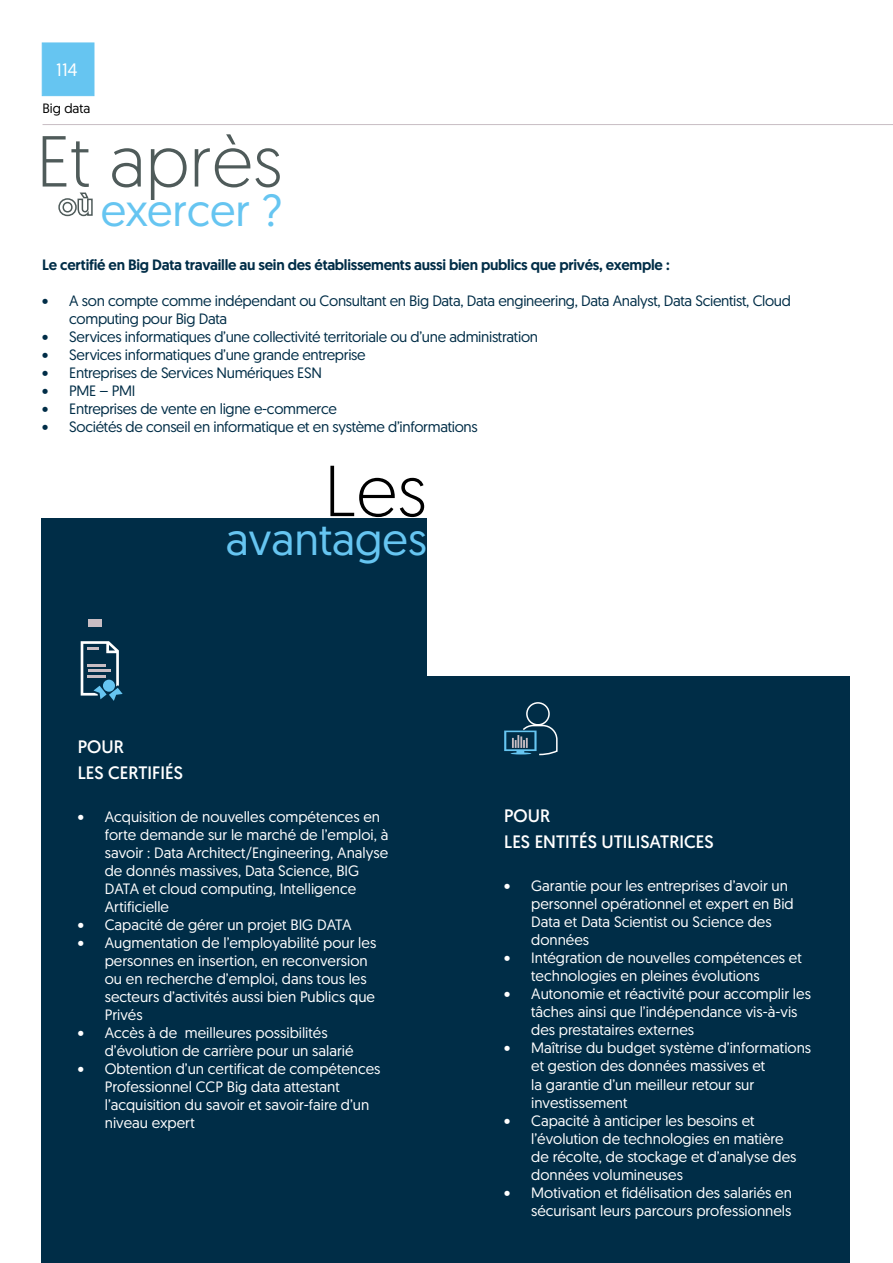
<style>
.page{position:relative;width:893px;height:1263px;background:#fff}
.page>*{position:absolute;margin:0;border:0;box-sizing:border-box;transform-origin:0 0}
.t1{font:300 72px "Geomanist";color:#4f5b5a}
.t2{font:300 72px "Geomanist";color:#000}
.t3{font:45px "Geomanist";color:#66c5f1}
.t4{font:18px/25.5px "Geomanist";color:#fff}
.t5{font:18px "Geomanist";color:#fff}
.t6{font:15px/18px "Geomanist";color:#fff}
.t7{font:15px/18px "Geomanist";letter-spacing:-.02em;color:#002d47}
.t8{font:500 15px "Geomanist";letter-spacing:-.02em;color:#002d47}
.t9{font:13.5px "Geomanist";color:#000}
</style>
<div class="page">
<div style="left:42px;top:43px;width:52px;height:53px;background:#66c5f1"></div>
<hr style="left:43px;top:124px;width:850px;height:1px;background:#c8bdc3">
<svg style="left:58px;top:192px;width:35px;height:25px"></svg>
<div style="left:41px;top:519px;width:386px;height:744px;background:#002d47"></div>
<div style="left:412px;top:676px;width:438px;height:587px;background:#002d47"></div>
<div style="left:88px;top:619px;width:13px;height:8px;background:#c8bdc3"></div>
<svg style="left:81px;top:641px;width:42px;height:60px"></svg>
<svg style="left:504px;top:702px;width:54px;height:54px"></svg>
<p class="t5" style="left:56px;top:58px;width:23px">114</p>
<p class="t9" style="left:43px;top:100px;width:49px">Big data</p>
<h1 class="t1" style="left:37px;top:115px;width:247px">Et après</h1>
<h2 class="t3" style="left:101px;top:181px;width:183px">exercer ?</h2>
<p class="t8" style="left:42px;top:255px;width:629px">Le certifié en Big Data travaille au sein des établissements aussi bien publics que privés, exemple :</p>
<p class="t7" style="left:69px;top:292px;width:723px;text-indent:-27px">• A son compte comme indépendant ou Consultant en Big Data, Data engineering, Data Analyst, Data Scientist, Cloud computing pour Big Data</p>
<p class="t7" style="left:42px;top:328px;width:497px">• Services informatiques d’une collectivité territoriale ou d’une administration</p>
<p class="t7" style="left:42px;top:346px;width:325px">• Services informatiques d’une grande entreprise</p>
<p class="t7" style="left:42px;top:364px;width:281px">• Entreprises de Services Numériques ESN</p>
<p class="t7" style="left:42px;top:382px;width:95px">• PME – PMI</p>
<p class="t7" style="left:42px;top:400px;width:296px">• Entreprises de vente en ligne e-commerce</p>
<p class="t7" style="left:42px;top:418px;width:437px">• Sociétés de conseil en informatique et en système d’informations</p>
<h1 class="t2" style="left:324px;top:445px;width:104px">Les</h1>
<h2 class="t3" style="left:226px;top:510px;width:202px">avantages</h2>
<p class="t4" style="left:78px;top:734px;width:107px">POUR<br>LES CERTIFIÉS</p>
<p class="t6" style="left:105px;top:807px;width:285px;text-indent:-27px">• Acquisition de nouvelles compétences en forte demande sur le marché de l’emploi, à savoir : Data Architect/Engineering, Analyse de donnés massives, Data Science, BIG DATA et cloud computing, Intelligence Artificielle</p>
<p class="t6" style="left:78px;top:915px;width:275px">• Capacité de gérer un projet BIG DATA</p>
<p class="t6" style="left:105px;top:933px;width:273px;text-indent:-27px">• Augmentation de l’employabilité pour les personnes en insertion, en reconversion ou en recherche d’emploi, dans tous les secteurs d’activités aussi bien Publics que Privés</p>
<p class="t6" style="left:105px;top:1023px;width:250px;text-indent:-27px">• Accès à de meilleures possibilités d’évolution de carrière pour un salarié</p>
<p class="t6" style="left:105px;top:1059px;width:277px;text-indent:-27px">• Obtention d’un certificat de compétences Professionnel CCP Big data attestant l’acquisition du savoir et savoir-faire d’un niveau expert</p>
<p class="t4" style="left:504px;top:803px;width:211px">POUR<br>LES ENTITÉS UTILISATRICES</p>
<p class="t6" style="left:531px;top:877px;width:264px;text-indent:-27px">• Garantie pour les entreprises d’avoir un personnel opérationnel et expert en Bid<br>Data et Data Scientist ou Science des données</p>
<p class="t6" style="left:531px;top:949px;width:272px;text-indent:-27px">• Intégration de nouvelles compétences et technologies en pleines évolutions</p>
<p class="t6" style="left:531px;top:985px;width:281px;text-indent:-27px">• Autonomie et réactivité pour accomplir les tâches ainsi que l’indépendance vis-à-vis des prestataires externes</p>
<p class="t6" style="left:531px;top:1039px;width:281px;text-indent:-27px">• Maîtrise du budget système d’informations et gestion des données massives et<br>la garantie d’un meilleur retour sur investissement</p>
<p class="t6" style="left:531px;top:1111px;width:267px;text-indent:-27px">• Capacité à anticiper les besoins et l’évolution de technologies en matière de récolte, de stockage et d’analyse des données volumineuses</p>
<p class="t6" style="left:504px;top:1183px;width:289px;text-align:right">• Motivation et fidélisation des salariés en sécurisant leurs parcours professionnels</p>
</div>
